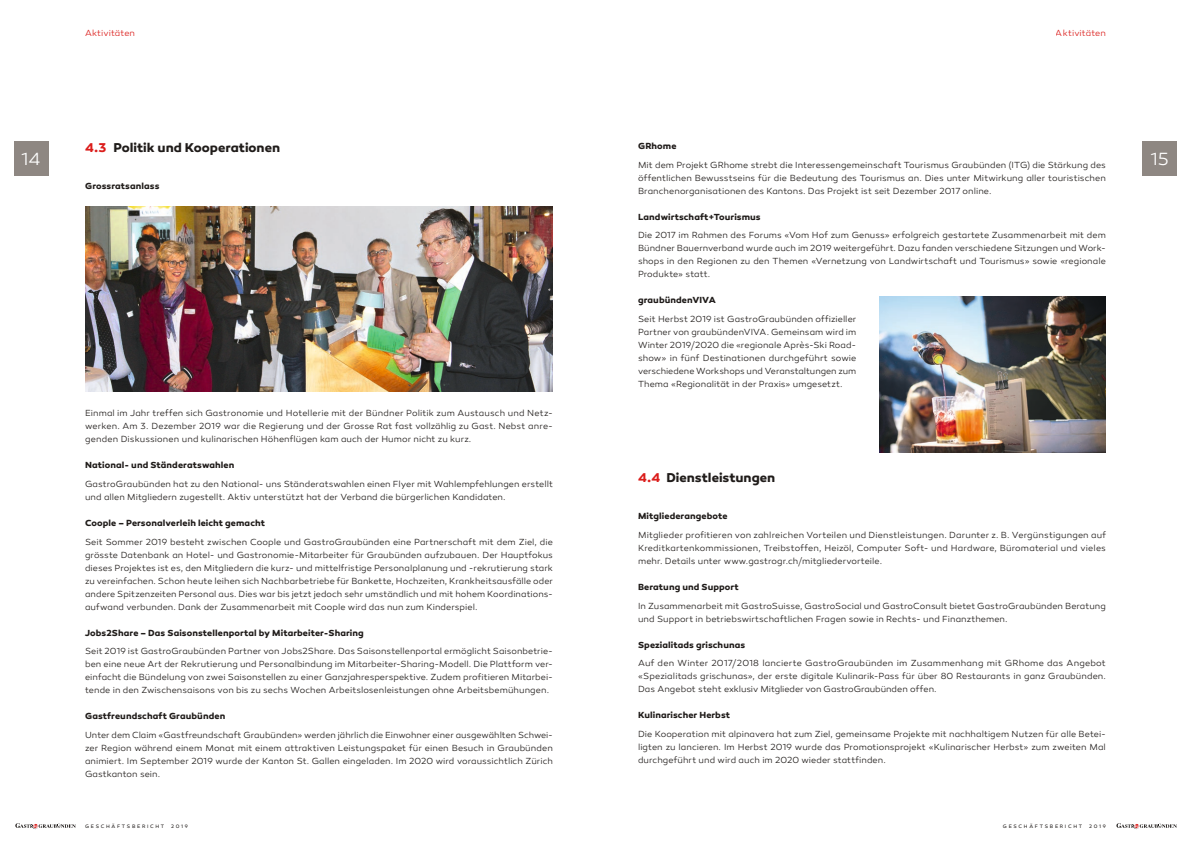
<style>
.page{position:relative;width:1191px;height:842px;background:#fff}
.page>*{position:absolute;margin:0;border:0;box-sizing:border-box;transform-origin:0 0}
.t1{font:300 18px "Canaro";color:#fff}
.t2{font:700 13px "Canaro";color:#201c1a}
.t3{font:300 9px/13px "Canaro";letter-spacing:.005em;color:#201c1a;text-align:justify}
.t4{font:700 9px "Canaro";letter-spacing:.01em;color:#201c1a}
.t5{font:300 9px "Canaro";letter-spacing:.005em;color:#db1d1b}
.t6{font:5px "Canaro";letter-spacing:.335em;color:#201c1a}
.s1{color:#db1d1b}
</style>
<div class="page">
<div style="left:1142px;top:142px;width:34px;height:34px;background:#8e8782"></div>
<div style="left:14px;top:142px;width:34px;height:34px;background:#8e8782"></div>
<svg style="left:15px;top:823px;width:61px;height:6px"></svg>
<svg style="left:1116px;top:823px;width:60px;height:6px"></svg>
<img style="left:85px;top:207px;width:468px;height:184px">
<img style="left:879px;top:297px;width:227px;height:156px">
<p class="t5" style="left:85px;top:27px;width:51px">Aktivitäten</p>
<p class="t5" style="left:1056px;top:27px;width:51px">Aktivitäten</p>
<h2 class="t2" style="left:85px;top:140px;width:197px"><span class="s1">4.3</span> Politik und Kooperationen</h2>
<p class="t4" style="left:85px;top:181px;width:76px">Grossratsanlass</p>
<p class="t4" style="left:638px;top:140px;width:40px">GRhome</p>
<p class="t3" style="left:638px;top:158px;width:469px">Mit dem Projekt GRhome strebt die Interessengemeinschaft Tourismus Graubünden (ITG) die Stärkung des öffentlichen Bewusstseins für die Bedeutung des Tourismus an. Dies unter Mitwirkung aller touristischen Branchenorganisationen des Kantons. Das Projekt ist seit Dezember 2017 online.</p>
<p class="t4" style="left:638px;top:211px;width:124px">Landwirtschaft+Tourismus</p>
<p class="t3" style="left:638px;top:229px;width:469px">Die 2017 im Rahmen des Forums «Vom Hof zum Genuss» erfolgreich gestartete Zusammenarbeit mit dem Bündner Bauernverband wurde auch im 2019 weitergeführt. Dazu fanden verschiedene Sitzungen und Work&shy;shops in den Regionen zu den Themen «Vernetzung von Landwirtschaft und Tourismus» sowie «regionale Produkte» statt.</p>
<p class="t4" style="left:638px;top:295px;width:79px">graubündenVIVA</p>
<p class="t3" style="left:638px;top:313px;width:220px">Seit Herbst 2019 ist GastroGraubünden offizieller Partner von graubündenVIVA. Gemeinsam wird im Winter 2019/2020 die «regionale Après-Ski Road&shy;show» in fünf Destinationen durchgeführt sowie verschiedene Workshops und Veranstaltungen zum Thema «Regionalität in der Praxis» umgesetzt.</p>
<h1 class="t1" style="left:22px;top:149px;width:21px">14</h1>
<h1 class="t1" style="left:1150px;top:149px;width:20px">15</h1>
<p class="t3" style="left:85px;top:407px;width:469px">Einmal im Jahr treffen sich Gastronomie und Hotellerie mit der Bündner Politik zum Austausch und Netz&shy;werken. Am 3. Dezember 2019 war die Regierung und der Grosse Rat fast vollzählig zu Gast. Nebst anre&shy;genden Diskussionen und kulinarischen Höhenflügen kam auch der Humor nicht zu kurz.</p>
<p class="t4" style="left:85px;top:459px;width:151px">National- und Ständeratswahlen</p>
<p class="t3" style="left:85px;top:477px;width:469px">GastroGraubünden hat zu den National- uns Ständeratswahlen einen Flyer mit Wahlempfehlungen erstellt und allen Mitgliedern zugestellt. Aktiv unterstützt hat der Verband die bürgerlichen Kandidaten.</p>
<p class="t4" style="left:85px;top:517px;width:181px">Coople – Personalverleih leicht gemacht</p>
<p class="t3" style="left:85px;top:535px;width:469px">Seit Sommer 2019 besteht zwischen Coople und GastroGraubünden eine Partnerschaft mit dem Ziel, die grösste Datenbank an Hotel- und Gastronomie-Mitarbeiter für Graubünden aufzubauen. Der Hauptfokus dieses Projektes ist es, den Mitgliedern die kurz- und mittelfristige Personalplanung und -rekrutierung stark zu vereinfachen. Schon heute leihen sich Nachbarbetriebe für Bankette, Hochzeiten, Krankheitsausfälle oder andere Spitzenzeiten Personal aus. Dies war bis jetzt jedoch sehr umständlich und mit hohem Koordinations&shy;aufwand verbunden. Dank der Zusammenarbeit mit Coople wird das nun zum Kinderspiel.</p>
<p class="t4" style="left:85px;top:627px;width:280px">Jobs2Share – Das Saisonstellenportal by Mitarbeiter-Sharing</p>
<p class="t3" style="left:85px;top:645px;width:469px">Seit 2019 ist GastroGraubünden Partner von Jobs2Share. Das Saisonstellenportal ermöglicht Saisonbetrie&shy;ben eine neue Art der Rekrutierung und Personalbindung im Mitarbeiter-Sharing-Modell. Die Plattform ver&shy;einfacht die Bündelung von zwei Saisonstellen zu einer Ganzjahresperspektive. Zudem profitieren Mitarbei&shy;tende in den Zwischensaisons von bis zu sechs Wochen Arbeitslosenleistungen ohne Arbeitsbemühungen.</p>
<p class="t4" style="left:85px;top:710px;width:142px">Gastfreundschaft Graubünden</p>
<p class="t3" style="left:85px;top:728px;width:469px">Unter dem Claim «Gastfreundschaft Graubünden» werden jährlich die Einwohner einer ausgewählten Schwei&shy;zer Region während einem Monat mit einem attraktiven Leistungspaket für einen Besuch in Graubünden animiert. Im September 2019 wurde der Kanton St. Gallen eingeladen. Im 2020 wird voraussichtlich Zürich Gastkanton sein.</p>
<h2 class="t2" style="left:638px;top:469px;width:139px"><span class="s1">4.4</span> Dienstleistungen</h2>
<p class="t4" style="left:638px;top:511px;width:91px">Mitgliederangebote</p>
<p class="t3" style="left:638px;top:529px;width:469px">Mitglieder profitieren von zahlreichen Vorteilen und Dienstleistungen. Darunter z. B. Vergünstigungen auf Kreditkartenkommissionen, Treibstoffen, Heizöl, Computer Soft- und Hardware, Büromaterial und vieles mehr. Details unter www.gastrogr.ch/mitgliedervorteile.</p>
<p class="t4" style="left:638px;top:581px;width:102px">Beratung und Support</p>
<p class="t3" style="left:638px;top:599px;width:469px">In Zusammenarbeit mit GastroSuisse, GastroSocial und GastroConsult bietet GastroGraubünden Beratung und Support in betriebswirtschaftlichen Fragen sowie in Rechts- und Finanzthemen.</p>
<p class="t4" style="left:638px;top:639px;width:109px">Spezialitads grischunas</p>
<p class="t3" style="left:638px;top:657px;width:469px">Auf den Winter 2017/2018 lancierte GastroGraubünden im Zusammenhang mit GRhome das Angebot «Spezialitads grischunas», der erste digitale Kulinarik-Pass für über 80 Restaurants in ganz Graubünden.<br>Das Angebot steht exklusiv Mitglieder von GastroGraubünden offen.</p>
<p class="t4" style="left:638px;top:710px;width:94px">Kulinarischer Herbst</p>
<p class="t3" style="left:638px;top:728px;width:469px">Die Kooperation mit alpinavera hat zum Ziel, gemeinsame Projekte mit nachhaltigem Nutzen für alle Betei&shy;ligten zu lancieren. Im Herbst 2019 wurde das Promotionsprojekt «Kulinarischer Herbst» zum zweiten Mal durchgeführt und wird auch im 2020 wieder stattfinden.</p>
<p class="t6" style="left:85px;top:823px;width:81px">GESCHÄFTSBERICHT</p>
<p class="t6" style="left:171px;top:823px;width:18px">2019</p>
<p class="t6" style="left:1003px;top:823px;width:81px">GESCHÄFTSBERICHT</p>
<p class="t6" style="left:1089px;top:823px;width:18px">2019</p>
</div>
